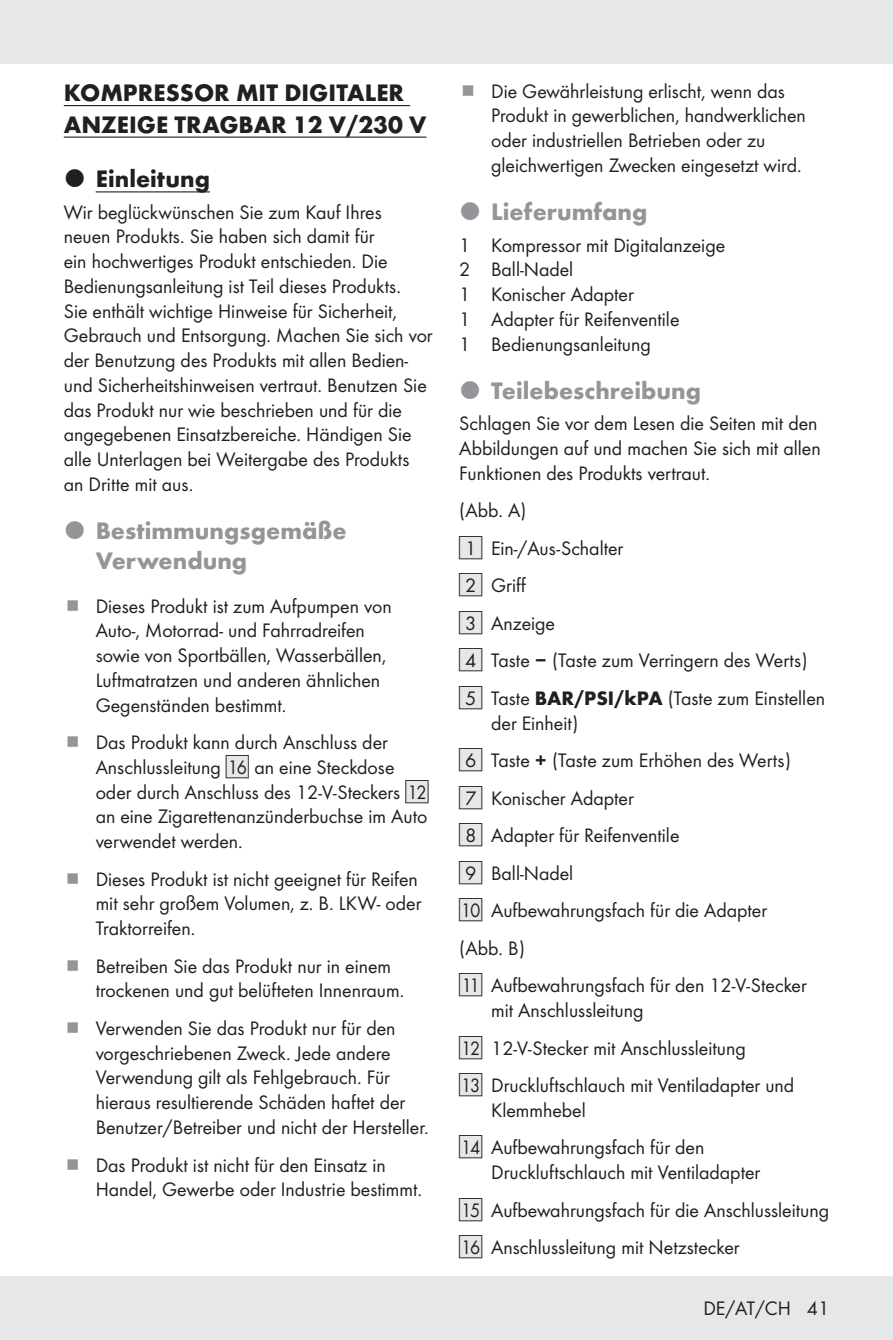
<style>
.page{position:relative;width:893px;height:1340px;background:#fff}
.page>*{position:absolute;margin:0;border:0;box-sizing:border-box;transform-origin:0 0}
.t1{font:700 24.75px/29.2px "Futura";color:#939598}
.Product_Name{font:700 24.75px/31.5px "Futura";color:#231f20}
.Body{font:20.25px/24.8px "Futura Boo";color:#231f20}
.Indent_SB{font:20.25px/24.8px "Futura Boo";color:#231f20}
.Indent{font:20.25px "Futura Boo";color:#231f20}
.Body_SB{font:20.25px "Futura Boo";letter-spacing:.005em;color:#231f20}
.s1{font-family:"IMP Lidl Num Box";font-size:17.78px;color:#e6e7e9}
.s2{font-family:"IMP Lidl Num Box";font-size:17.78px}
.s3{font-family:"Futura";font-weight:700}
</style>
<div class="page">
<div style="left:0;top:1276px;width:893px;height:63px;background:#e6e7e9"></div>
<div style="left:0;top:0;width:893px;height:64px;background:#e6e7e9"></div>
<hr style="left:64px;top:105px;width:346px;height:1px;background:#231f20">
<hr style="left:64px;top:136px;width:362px;height:2px;background:#231f20">
<hr style="left:96px;top:191px;width:114px;height:1px;background:#231f20">
<p class="Product_Name" style="left:64px;top:75px;width:364px">KOMPRESSOR MIT DIGITALER<br>ANZEIGE TRAGBAR 12 V/230 V</p>
<p class="Product_Name" style="left:96px;top:161px;width:116px">Einleitung</p>
<p class="Body" style="left:64px;top:198px;width:370px">Wir beglückwünschen Sie zum Kauf Ihres neuen Produkts. Sie haben sich damit für<br>ein hochwertiges Produkt entschieden. Die Bedienungsanleitung ist Teil dieses Produkts.<br>Sie enthält wichtige Hinweise für Sicherheit, Gebrauch und Entsorgung. Machen Sie sich vor der Benutzung des Produkts mit allen Bedien&shy;und Sicherheitshinweisen vertraut. Benutzen Sie das Produkt nur wie beschrieben und für die angegebenen Einsatzbereiche. Händigen Sie alle Unterlagen bei Weitergabe des Produkts an Dritte mit aus.</p>
<p class="t1" style="left:96px;top:514px;width:252px">Bestimmungsgemäße<br>Verwendung</p>
<p class="Body" style="left:96px;top:592px;width:298px">Dieses Produkt ist zum Aufpumpen von Auto-, Motorrad- und Fahrradreifen sowie von Sportbällen, Wasserbällen, Luftmatratzen und anderen ähnlichen Gegenständen bestimmt.</p>
<p class="Body" style="left:96px;top:729px;width:335px">Das Produkt kann durch Anschluss der Anschlussleitung <span class="s1">[</span><span class="s2">16]</span> an eine Steckdose oder durch Anschluss des 12‑V-Steckers <span class="s1">[</span><span class="s2">12] </span>an eine Zigarettenanzünderbuchse im Auto verwendet werden.</p>
<p class="Body" style="left:96px;top:865px;width:327px">Dieses Produkt ist nicht geeignet für Reifen mit sehr großem Volumen, z. B. LKW- oder<br>Traktorreifen.</p>
<p class="Body" style="left:96px;top:952px;width:308px">Betreiben Sie das Produkt nur in einem trockenen und gut belüfteten Innenraum.</p>
<p class="Body" style="left:96px;top:1014px;width:332px">Verwenden Sie das Produkt nur für den vorgeschriebenen Zweck. Jede andere Verwendung gilt als Fehlgebrauch. Für hieraus resultierende Schäden haftet der Benutzer/Betreiber und nicht der Hersteller.</p>
<p class="Body" style="left:96px;top:1151px;width:325px">Das Produkt ist nicht für den Einsatz in<br>Handel, Gewerbe oder Industrie bestimmt.</p>
<p class="Body" style="left:491px;top:77px;width:316px">Die Gewährleistung erlischt, wenn das Produkt in gewerblichen, handwerklichen oder industriellen Betrieben oder zu gleichwertigen Zwecken eingesetzt wird.</p>
<p class="t1" style="left:491px;top:196px;width:158px">Lieferumfang</p>
<p class="Indent" style="left:459px;top:231px;width:267px">1 Kompressor mit Digitalanzeige</p>
<p class="Indent" style="left:459px;top:256px;width:116px">2 Ball-Nadel</p>
<p class="Indent" style="left:459px;top:280px;width:176px">1 Konischer Adapter</p>
<p class="Indent" style="left:459px;top:305px;width:222px">1 Adapter für Reifenventile</p>
<p class="Indent" style="left:459px;top:330px;width:193px">1 Bedienungsanleitung</p>
<p class="t1" style="left:491px;top:374px;width:211px">Teilebeschreibung</p>
<p class="Body" style="left:459px;top:410px;width:363px">Schlagen Sie vor dem Lesen die Seiten mit den<br>Abbildungen auf und machen Sie sich mit allen<br>Funktionen des Produkts vertraut.</p>
<p class="Body_SB" style="left:459px;top:496px;width:69px">(Abb. A)</p>
<p class="Indent_SB" style="left:459px;top:534px;width:166px"><span class="s1">[</span><span class="s2">1]</span> Ein-/Aus-Schalter</p>
<p class="Indent_SB" style="left:459px;top:572px;width:68px"><span class="s1">[</span><span class="s2">2]</span> Griff</p>
<p class="Indent_SB" style="left:459px;top:609px;width:97px"><span class="s1">[</span><span class="s2">3]</span> Anzeige</p>
<p class="Indent_SB" style="left:459px;top:647px;width:350px"><span class="s1">[</span><span class="s2">4]</span> Taste <span class="s3">−</span> (Taste zum Verringern des Werts)</p>
<p class="Indent_SB" style="left:491px;top:684px;width:335px;text-indent:-32px"><span class="s1">[</span><span class="s2">5]</span> Taste <span class="s3">BAR/PSI/kPA</span> (Taste zum Einstellen der Einheit)</p>
<p class="Indent_SB" style="left:459px;top:747px;width:333px"><span class="s1">[</span><span class="s2">6]</span> Taste <span class="s3">+</span> (Taste zum Erhöhen des Werts)</p>
<p class="Indent_SB" style="left:459px;top:784px;width:176px"><span class="s1">[</span><span class="s2">7]</span> Konischer Adapter</p>
<p class="Indent_SB" style="left:459px;top:822px;width:222px"><span class="s1">[</span><span class="s2">8]</span> Adapter für Reifenventile</p>
<p class="Indent_SB" style="left:459px;top:859px;width:116px"><span class="s1">[</span><span class="s2">9]</span> Ball-Nadel</p>
<p class="Indent_SB" style="left:459px;top:897px;width:309px"><span class="s1">[</span><span class="s2">10]</span> Aufbewahrungsfach für die Adapter</p>
<p class="Body_SB" style="left:459px;top:934px;width:67px">(Abb. B)</p>
<p class="Indent_SB" style="left:491px;top:972px;width:317px;text-indent:-32px"><span class="s1">[</span><span class="s2">11]</span> Aufbewahrungsfach für den 12‑V-Stecker mit Anschlussleitung</p>
<p class="Indent_SB" style="left:459px;top:1034px;width:288px"><span class="s1">[</span><span class="s2">12]</span> 12‑V-Stecker mit Anschlussleitung</p>
<p class="Indent_SB" style="left:491px;top:1071px;width:305px;text-indent:-32px"><span class="s1">[</span><span class="s2">13]</span> Druckluftschlauch mit Ventiladapter und<br>Klemmhebel</p>
<p class="Indent_SB" style="left:491px;top:1134px;width:271px;text-indent:-32px"><span class="s1">[</span><span class="s2">14]</span> Aufbewahrungsfach für den<br>Druckluftschlauch mit Ventiladapter</p>
<p class="Indent_SB" style="left:459px;top:1196px;width:371px"><span class="s1">[</span><span class="s2">15]</span> Aufbewahrungsfach für die Anschlussleitung</p>
<p class="Indent_SB" style="left:459px;top:1233px;width:282px"><span class="s1">[</span><span class="s2">16]</span> Anschlussleitung mit Netzstecker</p>
<p class="Body" style="left:703px;top:1295px;width:127px">DE/AT/CH 41</p>
</div>
